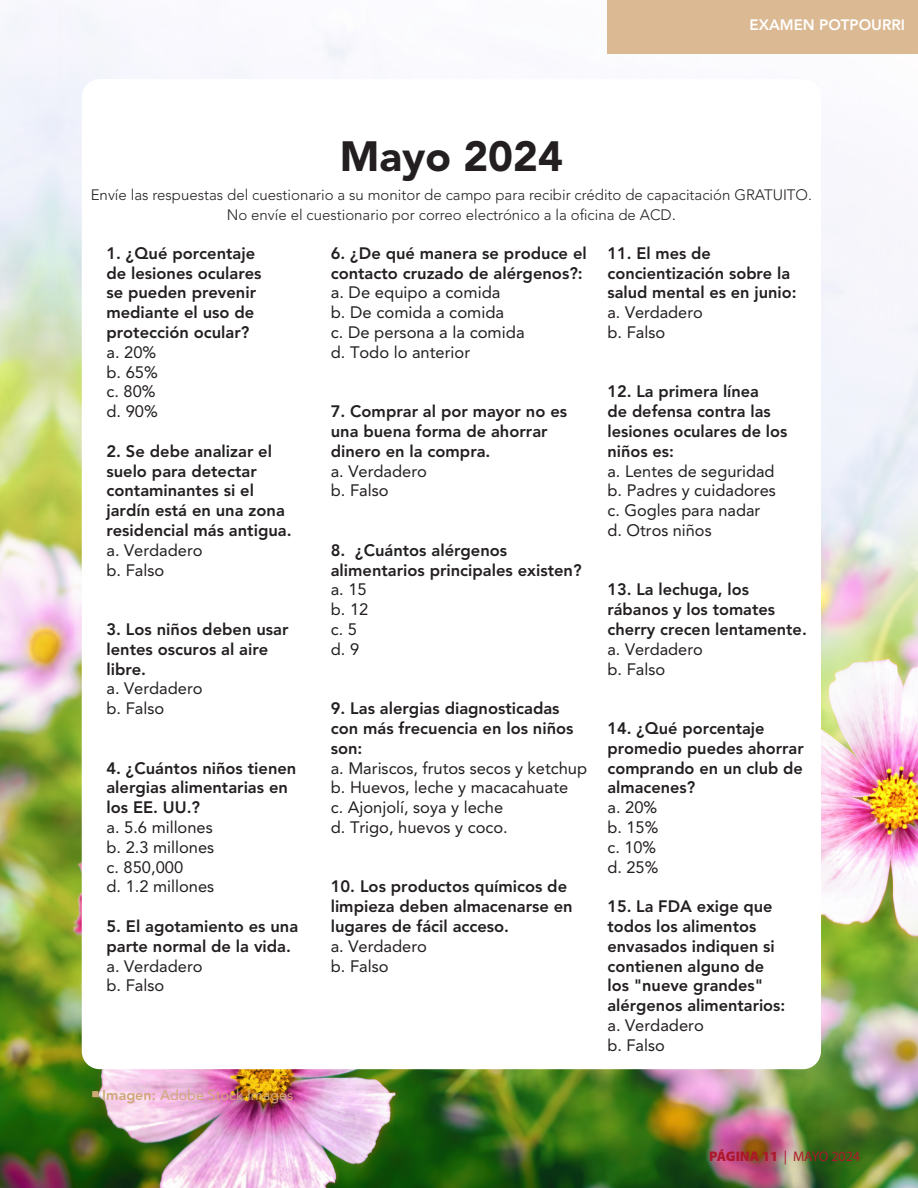
<style>
.page{position:relative;width:918px;height:1188px;background:#fff}
.page>*{position:absolute;margin:0;border:0;box-sizing:border-box;transform-origin:0 0}
.t1{font:900 42px "Avenir LT Std";color:#231f20}
.t2{font:800 16.5px/19.8px "Avenir LT Std";color:#231f20}
.t3{font:16.5px/19.8px "Avenir LT Std";color:#231f20}
.t4{font:300 15px "Avenir LT Std";color:#231f20}
.t5{font:800 15px "Avenir LT Std";color:#fff}
.Bullets_-_fully_indented{font:14.25px "Avenir LT Std";color:#cfa878}
.t6{font:13.95px "Myriad Pro";letter-spacing:-.005em;color:#ae172b}
.s1{font-size:16.5px}
.s2{font-weight:400}
.s3{font-weight:800}
.s4{font-weight:900}
</style>
<div class="page">
<img style="left:0;top:0;width:918px;height:1188px">
<div style="left:82px;top:79px;width:739px;height:990px;background:#fff;border-radius:18px"></div>
<div style="left:608px;top:0;width:310px;height:54px;background:#dbb992"></div>
<p class="t5" style="left:750px;top:16px;width:157px">EXAMEN POTPOURRI</p>
<p class="t1" style="left:340px;top:131px;width:225px">Mayo 2024</p>
<p class="t4" style="left:91px;top:186px;width:723px">Envíe las respuestas del cuestionario a su monitor de campo para recibir crédito de capacitación GRATUITO.</p>
<p class="t4" style="left:227px;top:206px;width:451px">No envíe el cuestionario por correo electrónico a la oficina de ACD<span class="s1">.</span></p>
<p class="t2" style="left:106px;top:243px;width:157px">1. ¿Qué porcentaje de lesiones oculares se pueden prevenir mediante el uso de protección ocular?</p>
<p class="t3" style="left:106px;top:342px;width:53px">a. 20% b. 65%</p>
<p class="t3" style="left:106px;top:382px;width:51px">c. 80%</p>
<p class="t3" style="left:106px;top:402px;width:53px">d. 90%</p>
<p class="t2" style="left:106px;top:441px;width:187px">2. Se debe analizar el suelo para detectar contaminantes si el jardín está en una zona residencial más antigua.</p>
<p class="t3" style="left:106px;top:540px;width:98px">a. Verdadero b. Falso</p>
<p class="t2" style="left:106px;top:619px;width:184px">3. Los niños deben usar lentes oscuros al aire libre.<br><span class="s2">a. Verdadero<br>b. Falso</span></p>
<p class="t2" style="left:106px;top:758px;width:191px">4. ¿Cuántos niños tienen alergias alimentarias en los EE. UU.?<br><span class="s2">a. 5.6 millones<br>b. 2.3 millones</span></p>
<p class="t3" style="left:106px;top:857px;width:78px">c. 850,000</p>
<p class="t3" style="left:106px;top:877px;width:109px">d. 1.2 millones</p>
<p class="t2" style="left:106px;top:916px;width:193px">5. El agotamiento es una parte normal de la vida. <span class="s2">a. Verdadero<br>b. Falso</span></p>
<p class="Bullets_-_fully_indented" style="left:91px;top:1086px;width:203px">■ <span class="s3">Imagen:</span> Adobe Stock Images</p>
<p class="t2" style="left:331px;top:243px;width:258px">6. ¿De qué manera se produce el contacto cruzado de alérgenos?:</p>
<p class="t3" style="left:331px;top:283px;width:171px">a. De equipo a comida</p>
<p class="t3" style="left:331px;top:303px;width:175px">b. De comida a comida</p>
<p class="t3" style="left:331px;top:323px;width:195px">c. De persona a la comida</p>
<p class="t3" style="left:331px;top:342px;width:141px">d. Todo lo anterior</p>
<p class="t2" style="left:331px;top:402px;width:238px">7. Comprar al por mayor no es una buena forma de ahorrar dinero en la compra.</p>
<p class="t3" style="left:331px;top:461px;width:98px">a. Verdadero b. Falso</p>
<p class="t2" style="left:331px;top:540px;width:252px">8. ¿Cuántos alérgenos alimentarios principales existen?</p>
<p class="t3" style="left:331px;top:580px;width:39px">a. 15 b. 12</p>
<p class="t3" style="left:331px;top:620px;width:28px">c. 5</p>
<p class="t3" style="left:331px;top:639px;width:30px">d. 9</p>
<p class="t2" style="left:331px;top:699px;width:244px">9. Las alergias diagnosticadas con más frecuencia en los niños son:</p>
<p class="t3" style="left:331px;top:758px;width:258px">a. Mariscos, frutos secos y ketchup</p>
<p class="t3" style="left:331px;top:778px;width:239px">b. Huevos, leche y macacahuate</p>
<p class="t3" style="left:331px;top:798px;width:174px">c. Ajonjolí, soya y leche</p>
<p class="t3" style="left:331px;top:818px;width:179px">d. Trigo, huevos y coco.</p>
<p class="t2" style="left:331px;top:877px;width:244px">10. Los productos químicos de limpieza deben almacenarse en lugares de fácil acceso.<br><span class="s2">a. Verdadero<br>b. Falso</span></p>
<p class="t2" style="left:608px;top:243px;width:191px">11. El mes de concientización sobre la salud mental es en junio:</p>
<p class="t3" style="left:608px;top:303px;width:97px">a. Verdadero b. Falso</p>
<p class="t2" style="left:608px;top:382px;width:181px">12. La primera línea<br>de defensa contra las lesiones oculares de los niños es:</p>
<p class="t3" style="left:608px;top:461px;width:169px">a. Lentes de seguridad</p>
<p class="t3" style="left:608px;top:481px;width:170px">b. Padres y cuidadores</p>
<p class="t3" style="left:608px;top:501px;width:154px">c. Gogles para nadar</p>
<p class="t3" style="left:608px;top:521px;width:106px">d. Otros niños</p>
<p class="t2" style="left:608px;top:580px;width:201px">13. La lechuga, los rábanos y los tomates cherry crecen lentamente.</p>
<p class="t3" style="left:608px;top:639px;width:97px">a. Verdadero b. Falso</p>
<p class="t2" style="left:608px;top:718px;width:198px">14. ¿Qué porcentaje promedio puedes ahorrar comprando en un club de almacenes?</p>
<p class="t3" style="left:608px;top:798px;width:52px">a. 20% b. 15%</p>
<p class="t3" style="left:608px;top:837px;width:50px">c. 10%</p>
<p class="t3" style="left:608px;top:857px;width:52px">d. 25%</p>
<p class="t2" style="left:608px;top:897px;width:179px">15. La FDA exige que todos los alimentos envasados indiquen si contienen alguno de los "nueve grandes" alérgenos alimentarios:</p>
<p class="t3" style="left:608px;top:1016px;width:98px">a. Verdadero b. Falso</p>
<p class="t6" style="left:709px;top:1148px;width:152px"><span class="s4">PÁGINA 11</span> | MAYO 2024</p>
</div>
